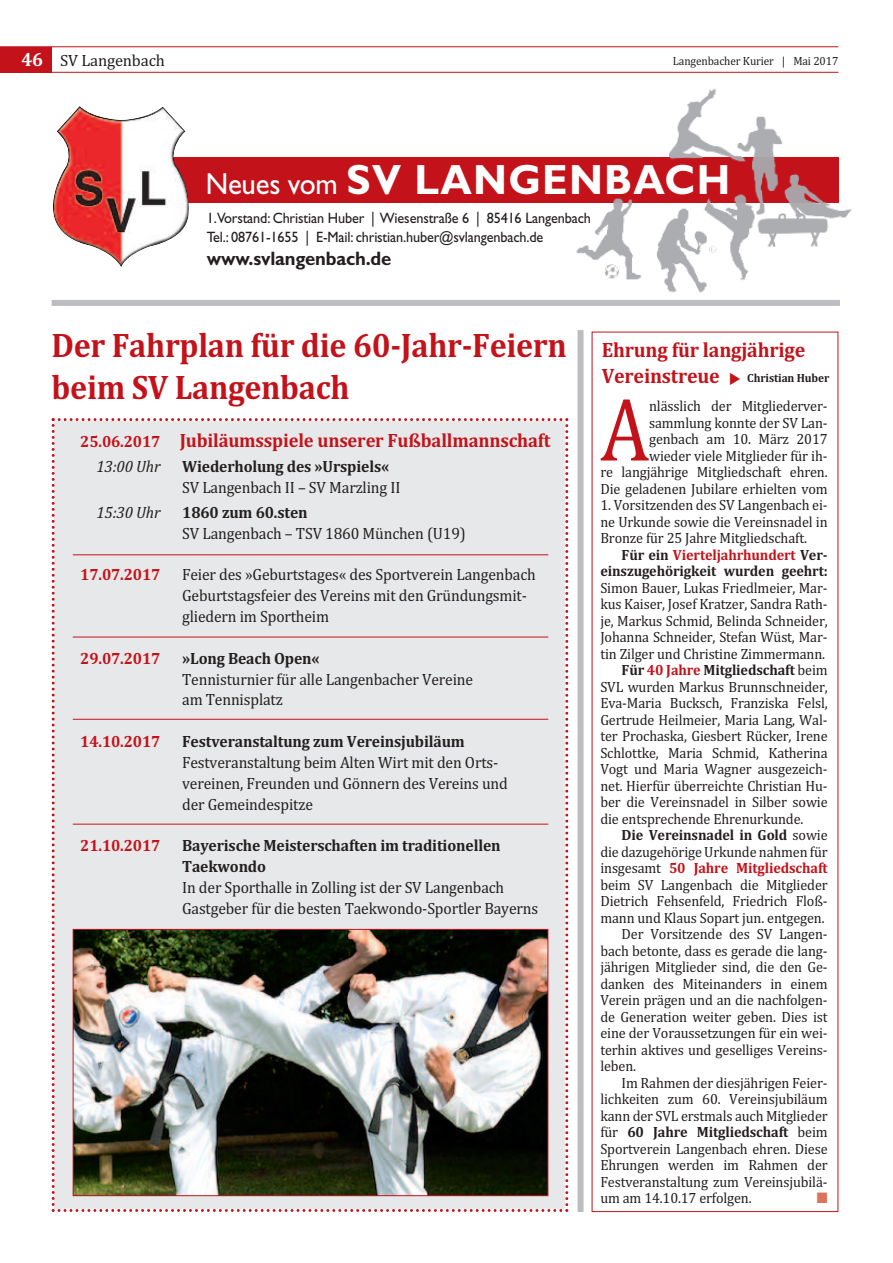
<style>
.page{position:relative;width:893px;height:1263px;background:#fff}
.page>*{position:absolute;margin:0;border:0;box-sizing:border-box;transform-origin:0 0}
.t1{font:90.45px "Cambria";color:#c4121a;scale:.87 1}
.t2{font:700 42.3px "Gill Sans Std";letter-spacing:.03em;color:#fff;scale:.95 1}
.t3{font:700 34.5px/42px "Cambria";letter-spacing:-.01em;color:#c4121a;scale:.93 1}
.t4{font:700 21px/25.5px "Cambria";letter-spacing:-.01em;color:#c4121a;scale:.95 1}
.t5{font:700 19.5px "Cambria";letter-spacing:-.01em;color:#c4121a;scale:.95 1}
.t6{font:700 19.5px "Gill Sans Std";letter-spacing:-.01em;color:#231f20;scale:.95 1}
.t7{font:16.5px/20.9px "Cambria";letter-spacing:-.01em;color:#231f20;scale:.95 1}
.t8{font:700 16.5px/20.9px "Cambria";letter-spacing:-.01em;color:#231f20;scale:.95 1}
.t9{font:700 16.5px "Cambria";letter-spacing:-.01em;color:#c4121a;scale:.95 1}
.t10{font:italic 16.5px "Cambria";letter-spacing:-.01em;color:#231f20;scale:.95 1}
.t11{font:16.5px "Cambria";letter-spacing:-.01em;color:#231f20}
.t12{font:15px/16.5px "Cambria";letter-spacing:-.01em;color:#231f20;text-align:right;scale:.95 1}
.t13{font:700 15px/16.5px "Cambria";letter-spacing:-.01em;color:#231f20;text-align:right;scale:.95 1}
.t14{font:15px/19.5px "Gill Sans Std";letter-spacing:-.01em;color:#231f20;scale:.95 1}
.t15{font:700 15px "Cambria";letter-spacing:-.01em;color:#c4121a;scale:.95 1}
.t16{font:15px "Zapf Dingbats ITC";color:#d9755a;scale:.95 1}
.t17{font:12px "Cambria";letter-spacing:-.01em;color:#231f20;scale:.95 1}
.t18{font:700 12px "Cambria";letter-spacing:-.01em;color:#231f20;scale:.95 1}
.s1{font-weight:700;font-size:19.5px;color:#fff}
.s2{font-weight:400;font-size:30.45px}
.s3{color:#c4121a}
.s4{font-weight:400}
.s5{font-weight:400;color:#231f20}
.s6{font-size:16.5px}
</style>
<div class="page">
<div style="left:103px;top:158px;width:735px;height:45px;background:#c4121a"></div>
<img style="left:53px;top:106px;width:137px;height:161px">
<img style="left:656px;top:208px;width:50px;height:85px">
<img style="left:576px;top:198px;width:66px;height:82px">
<img style="left:696px;top:198px;width:55px;height:89px">
<img style="left:658px;top:88px;width:75px;height:72px">
<img style="left:733px;top:116px;width:66px;height:109px">
<img style="left:751px;top:164px;width:101px;height:83px">
<div style="left:52px;top:300px;width:788px;height:6px;background:#bcbdc0"></div>
<hr style="left:0;top:46px;width:838px;height:1px;background:#c4121a">
<hr style="left:0;top:72px;width:838px;height:1px;background:#c4121a">
<div style="left:0;top:47px;width:52px;height:25px;background:#c4121a"></div>
<div style="left:52px;top:418px;width:516px;height:794px;background:#e7e8e9"></div>
<hr style="left:73px;top:554px;width:475px;height:1px;background:#c4121a">
<hr style="left:73px;top:637px;width:475px;height:1px;background:#c4121a">
<hr style="left:73px;top:719px;width:475px;height:1px;background:#c4121a">
<hr style="left:73px;top:824px;width:475px;height:1px;background:#c4121a">
<div style="left:578px;top:330px;width:6px;height:882px;background:#bcbdc0"></div>
<img style="left:75px;top:931px;width:471px;height:263px">
<div style="left:73px;top:929px;width:475px;height:267px;border:1px solid #c4121a"></div>
<p class="t11" style="left:21px;top:50px;width:145px"><span class="s1">46</span> SV Langenbach</p>
<p class="t17" style="left:673px;top:53px;width:176px">Langenbacher Kurier | Mai 2017</p>
<h2 class="t2" style="left:206px;top:164px;width:554px"><span class="s2">Neues vom</span> SV LANGENBACH</h2>
<p class="t14" style="left:207px;top:209px;width:406px">1.Vorstand: Christian Huber | Wiesenstraße 6 | 85416 Langenbach<br>Tel.: 08761-1655 | E-Mail: christian.huber@svlangenbach.de</p>
<h3 class="t6" style="left:207px;top:251px;width:196px">www.svlangenbach.de</h3>
<h3 class="t3" style="left:52px;top:324px;width:555px">Der Fahrplan für die 60-Jahr-Feiern beim SV Langenbach</h3>
<h3 class="t4" style="left:602px;top:337px;width:216px">Ehrung für langjährige<br>Vereinstreue</h3>
<p class="t18" style="left:747px;top:371px;width:88px">Christian Huber</p>
<h1 class="t1" style="left:600px;top:376px;width:58px">A</h1>
<p class="t12" style="left:600px;top:398px;width:241px">nlässlich der Mitgliederver&shy;sammlung konnte der SV Lan&shy;genbach am 10. März 2017<br>wieder viele Mitglieder für ih-<br>re langjährige Mitgliedschaft ehren.<br>Die geladenen Jubilare erhielten vom</p>
<p class="t12" style="left:600px;top:497px;width:241px;text-align:justify">1. Vorsitzenden des SV Langenbach ei&shy;ne urkunde sowie die Vereinsnadel in bronze für 25 Jahre Mitgliedschaft.</p>
<p class="t13" style="left:600px;top:546px;width:241px">Für ein <span class="s3">Vierteljahrhundert</span> Ver&shy;einszugehörigkeit wurden geehrt:</p>
<p class="t12" style="left:600px;top:579px;width:241px">Simon bauer, Lukas friedlmeier, Mar-</p>
<p class="t12" style="left:600px;top:596px;width:241px">kus Kaiser, Josef Kratzer, Sandra Rath-</p>
<p class="t12" style="left:600px;top:612px;width:241px">je, Markus Schmid, belinda Schneider,</p>
<p class="t12" style="left:600px;top:629px;width:241px">Johanna Schneider, Stefan Wüst, Mar-</p>
<p class="t12" style="left:600px;top:645px;width:238px">tin Zilger und Christine Zimmermann.</p>
<p class="t13" style="left:622px;top:662px;width:218px">Für <span class="s3">40 Jahre</span> Mitgliedschaft <span class="s4">beim</span></p>
<p class="t12" style="left:600px;top:678px;width:241px">SVL wurden Markus brunnschneider,</p>
<p class="t12" style="left:600px;top:695px;width:241px">eva-Maria bucksch, franziska felsl,</p>
<p class="t12" style="left:600px;top:711px;width:241px">Gertrude Heilmeier, Maria Lang, Wal-</p>
<p class="t12" style="left:600px;top:728px;width:241px">ter Prochaska, Giesbert Rücker, irene</p>
<p class="t12" style="left:600px;top:744px;width:241px">Schlottke, Maria Schmid, Katherina</p>
<p class="t12" style="left:600px;top:761px;width:241px">Vogt und Maria Wagner ausgezeich-</p>
<p class="t12" style="left:600px;top:777px;width:241px">net. Hierfür überreichte Christian Hu-</p>
<p class="t12" style="left:600px;top:794px;width:241px">ber die Vereinsnadel in Silber sowie</p>
<p class="t12" style="left:600px;top:810px;width:215px">die entsprechende ehrenurkunde.</p>
<p class="t13" style="left:622px;top:827px;width:218px">Die Vereinsnadel in Gold <span class="s4">sowie</span></p>
<p class="t12" style="left:600px;top:843px;width:241px">die dazugehörige urkunde nahmen für</p>
<p class="t15" style="left:600px;top:859px;width:241px"><span class="s5">insgesamt</span> 50 Jahre Mitgliedschaft</p>
<p class="t12" style="left:600px;top:876px;width:241px">beim SV Langenbach die Mitglieder</p>
<p class="t12" style="left:600px;top:893px;width:241px">Dietrich fehsenfeld, friedrich floß-</p>
<p class="t12" style="left:600px;top:909px;width:238px">mann und Klaus Sopart jun. entgegen.</p>
<p class="t12" style="left:622px;top:926px;width:218px">Der Vorsitzende des SV Langen-</p>
<p class="t12" style="left:600px;top:942px;width:241px">bach betonte, dass es gerade die lang-</p>
<p class="t12" style="left:600px;top:959px;width:241px">jährigen Mitglieder sind, die den Ge-</p>
<p class="t12" style="left:600px;top:975px;width:241px">danken des Miteinanders in einem</p>
<p class="t12" style="left:600px;top:992px;width:241px">Verein prägen und an die nachfolgen-</p>
<p class="t12" style="left:600px;top:1008px;width:241px">de Generation weiter geben. Dies ist</p>
<p class="t12" style="left:600px;top:1025px;width:241px">eine der Voraussetzungen für ein wei-</p>
<p class="t12" style="left:600px;top:1041px;width:241px">terhin aktives und geselliges Vereins-</p>
<p class="t12" style="left:600px;top:1058px;width:39px">leben.</p>
<p class="t12" style="left:622px;top:1074px;width:218px">im Rahmen der diesjährigen feier-</p>
<p class="t12" style="left:600px;top:1091px;width:241px">lichkeiten zum 60. Vereinsjubiläum</p>
<p class="t12" style="left:600px;top:1107px;width:241px">kann der SVL erstmals auch Mitglieder</p>
<p class="t13" style="left:600px;top:1124px;width:241px"><span class="s4">für</span> 60 Jahre Mitgliedschaft <span class="s4">beim</span></p>
<p class="t12" style="left:600px;top:1140px;width:241px">Sportverein Langenbach ehren. Diese</p>
<p class="t12" style="left:600px;top:1157px;width:241px">ehrungen werden im Rahmen der</p>
<p class="t12" style="left:600px;top:1173px;width:241px">festveranstaltung zum Vereinsjubilä-</p>
<p class="t12" style="left:600px;top:1190px;width:161px">um am 14.10.17 erfolgen.</p>
<p class="t16" style="left:817px;top:1189px;width:13px">■</p>
<h3 class="t5" style="left:80px;top:428px;width:496px"><span class="s6">25.06.2017</span> Jubiläumsspiele unserer Fußballmannschaft</h3>
<p class="t10" style="left:96px;top:456px;width:69px">13:00 Uhr</p>
<p class="t8" style="left:182px;top:456px;width:219px">Wiederholung des »Urspiels«</p>
<p class="t7" style="left:182px;top:476px;width:231px">SV Langenbach ii – SV Marzling ii</p>
<p class="t10" style="left:96px;top:502px;width:69px">15:30 Uhr</p>
<p class="t8" style="left:182px;top:502px;width:134px">1860 zum 60.sten</p>
<p class="t7" style="left:182px;top:522px;width:300px">SV Langenbach – tSV 1860 München (u19)</p>
<p class="t9" style="left:80px;top:565px;width:86px">17.07.2017</p>
<p class="t7" style="left:182px;top:564px;width:374px">feier des »Geburtstages« des Sportverein Langenbach<br>Geburtstagsfeier des Vereins mit den Gründungsmit&shy;gliedern im Sportheim</p>
<p class="t9" style="left:80px;top:648px;width:86px">29.07.2017</p>
<p class="t8" style="left:182px;top:647px;width:146px">»Long Beach Open«</p>
<p class="t7" style="left:182px;top:668px;width:308px">tennisturnier für alle Langenbacher Vereine am tennisplatz</p>
<p class="t9" style="left:80px;top:732px;width:86px">14.10.2017</p>
<p class="t8" style="left:182px;top:731px;width:299px">Festveranstaltung zum Vereinsjubiläum</p>
<p class="t7" style="left:182px;top:752px;width:344px">festveranstaltung beim Alten Wirt mit den Orts&shy;vereinen, freunden und Gönnern des Vereins und der Gemeindespitze</p>
<p class="t9" style="left:80px;top:836px;width:86px">21.10.2017</p>
<p class="t8" style="left:182px;top:835px;width:337px">Bayerische Meisterschaften im traditionellen<br>Taekwondo</p>
<p class="t7" style="left:182px;top:877px;width:376px">in der Sporthalle in Zolling ist der SV Langenbach<br>Gastgeber für die besten taekwondo-Sportler bayerns</p>
</div>
